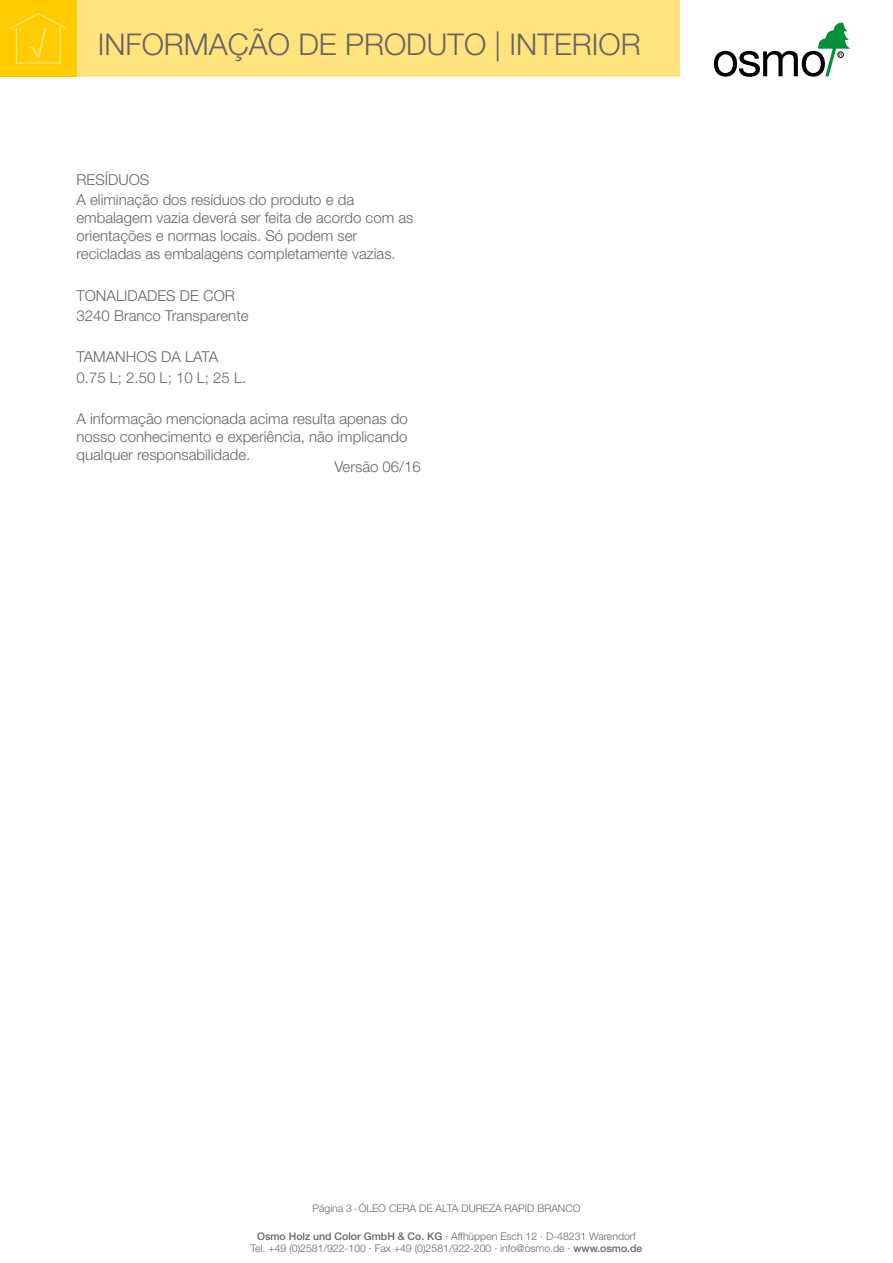
<style>
.page{position:relative;width:893px;height:1263px;background:#fff}
.page>*{position:absolute;margin:0;border:0;box-sizing:border-box;transform-origin:0 0}
.t1{font:300 30px "Helvetica Neue";color:#646567}
.t2{font:300 15px/18px "Helvetica Neue";color:#646567}
.t3{font:300 10.5px/12.6px "Helvetica Neue";color:#646567;text-align:center}
.s1{font-weight:500}
</style>
<div class="page">
<div style="left:77px;top:0;width:603px;height:77px;background:#ffe37d"></div>
<div style="left:0;top:0;width:77px;height:77px;background:#fecc00"></div>
<svg style="left:10px;top:13px;width:56px;height:51px"></svg>
<svg style="left:714px;top:23px;width:136px;height:54px"></svg>
<h1 class="t1" style="left:98px;top:26px;width:544px">INFORMAÇÃO DE PRODUTO | INTERIOR</h1>
<p class="t2" style="left:77px;top:169px;width:279px;line-height:20.1px">RESÍDUOS<br>A eliminação dos resíduos do produto e da</p>
<p class="t2" style="left:77px;top:209px;width:338px">embalagem vazia deverá ser feita de acordo com as orientações e normas locais. Só podem ser recicladas as embalagens completamente vazias.</p>
<p class="t2" style="left:77px;top:285px;width:174px;line-height:20.1px">TONALIDADES DE COR<br>3240 Branco Transparente</p>
<p class="t2" style="left:77px;top:347px;width:171px;line-height:20.1px">TAMANHOS DA LATA<br>0.75 L; 2.50 L; 10 L; 25 L.</p>
<p class="t2" style="left:77px;top:409px;width:333px;text-align:justify">A informação mencionada acima resulta apenas do nosso conhecimento e experiência, não implicando qualquer responsabilidade.</p>
<p class="t2" style="left:335px;top:457px;width:88px">Versão 06/16</p>
<p class="t3" style="left:312px;top:1202px;width:270px">Página 3-ÓLEO CERA DE ALTA DUREZA RAPID BRANCO</p>
<p class="t3" style="left:251px;top:1229px;width:393px"><span class="s1">Osmo Holz und Color GmbH &amp; Co. KG</span> · Affhüppen Esch 12 · D-48231 Warendorf<br>Tel. +49 (0)2581/922-100 · Fax +49 (0)2581/922-200 · info@osmo.de · <span class="s1">www.osmo.de</span></p>
</div>
